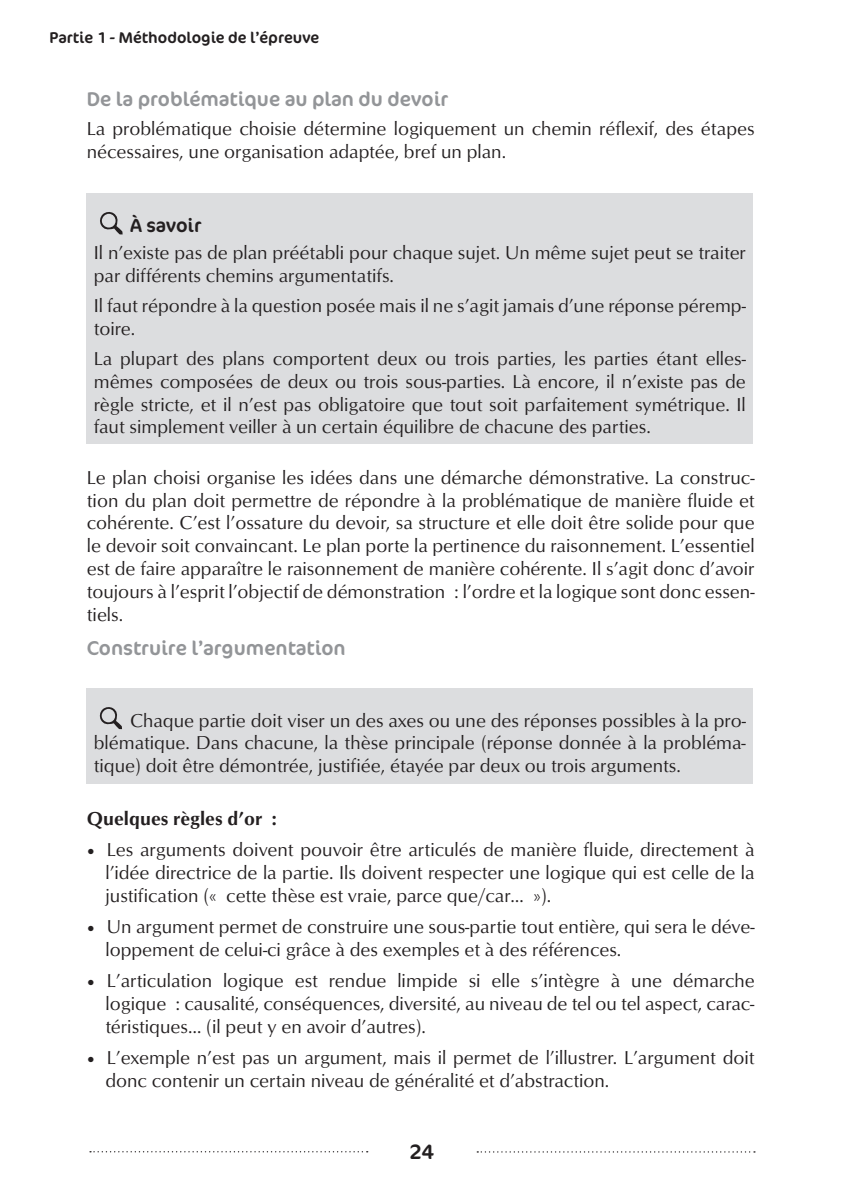
<style>
.page{position:relative;width:844px;height:1191px;background:#fff}
.page>*{position:absolute;margin:0;border:0;box-sizing:border-box;transform-origin:0 0}
.t1{font:21px "Cocon OT";color:#231f20}
.t2{font:20.12px "Cocon OT";color:#939598}
.t3{font:19.25px/22.8px "Opus";color:#231f20}
.t4{font:700 19.25px "Opus";color:#231f20}
.t5{font:19.25px "Cocon OT";color:#231f20}
.t6{font:15.75px "Cocon OT";color:#231f20}
</style>
<div class="page">
<svg style="left:477px;top:1151px;width:277px;height:1px"></svg>
<svg style="left:90px;top:1151px;width:277px;height:1px"></svg>
<div style="left:87px;top:193px;width:665px;height:250px;background:#dcdddf"></div>
<svg style="left:100px;top:212px;width:23px;height:23px"></svg>
<div style="left:87px;top:688px;width:665px;height:96px;background:#dcdddf"></div>
<svg style="left:99px;top:707px;width:23px;height:22px"></svg>
<p class="t6" style="left:50px;top:28px;width:271px">Partie 1 - Méthodologie de l’épreuve</p>
<p class="t2" style="left:87px;top:87px;width:363px">De la problématique au plan du devoir</p>
<p class="t3" style="left:87px;top:117px;width:669px">La problématique choisie détermine logiquement un chemin réflexif, des étapes nécessaires, une organisation adaptée, bref un plan.</p>
<p class="t5" style="left:130px;top:214px;width:73px">À savoir</p>
<p class="t3" style="left:94px;top:241px;width:653px">Il n’existe pas de plan préétabli pour chaque sujet. Un même sujet peut se traiter par différents chemins argumentatifs.</p>
<p class="t3" style="left:94px;top:294px;width:653px">Il faut répondre à la question posée mais il ne s’agit jamais d’une réponse péremp&shy;toire.</p>
<p class="t3" style="left:94px;top:347px;width:653px;text-align:justify">La plupart des plans comportent deux ou trois parties, les parties étant elles&shy;mêmes composées de deux ou trois sous-parties. Là encore, il n’existe pas de règle stricte, et il n’est pas obligatoire que tout soit parfaitement symétrique. Il faut simplement veiller à un certain équilibre de chacune des parties.</p>
<p class="t3" style="left:87px;top:466px;width:669px;text-align:justify">Le plan choisi organise les idées dans une démarche démonstrative. La construc&shy;tion du plan doit permettre de répondre à la problématique de manière fluide et cohérente. C’est l’ossature du devoir, sa structure et elle doit être solide pour que le devoir soit convaincant. Le plan porte la pertinence du raisonnement. L’essentiel est de faire apparaître le raisonnement de manière cohérente. Il s’agit donc d’avoir toujours à l’esprit l’objectif de démonstration : l’ordre et la logique sont donc essen&shy;tiels.</p>
<p class="t2" style="left:87px;top:636px;width:260px">Construire l’argumentation</p>
<p class="t3" style="left:94px;top:708px;width:653px;text-align:justify;text-indent:36px">Chaque partie doit viser un des axes ou une des réponses possibles à la pro&shy;blématique. Dans chacune, la thèse principale (réponse donnée à la probléma&shy;tique) doit être démontrée, justifiée, étayée par deux ou trois arguments.</p>
<p class="t4" style="left:87px;top:807px;width:191px">Quelques règles d’or :</p>
<p class="t3" style="left:105px;top:838px;width:650px;text-align:justify;text-indent:-21px">• Les arguments doivent pouvoir être articulés de manière fluide, directement à l’idée directrice de la partie. Ils doivent respecter une logique qui est celle de la justification (« cette thèse est vraie, parce que/car… »).</p>
<p class="t3" style="left:105px;top:915px;width:650px;text-indent:-21px">• Un argument permet de construire une sous-partie tout entière, qui sera le déve&shy;loppement de celui-ci grâce à des exemples et à des références.</p>
<p class="t3" style="left:105px;top:969px;width:650px;text-align:justify;text-indent:-21px">• L’articulation logique est rendue limpide si elle s’intègre à une démarche logique : causalité, conséquences, diversité, au niveau de tel ou tel aspect, carac&shy;téristiques… (il peut y en avoir d’autres).</p>
<p class="t3" style="left:105px;top:1046px;width:650px;text-indent:-21px">• L’exemple n’est pas un argument, mais il permet de l’illustrer. L’argument doit donc contenir un certain niveau de généralité et d’abstraction.</p>
<p class="t1" style="left:409px;top:1139px;width:26px">24</p>
</div>
